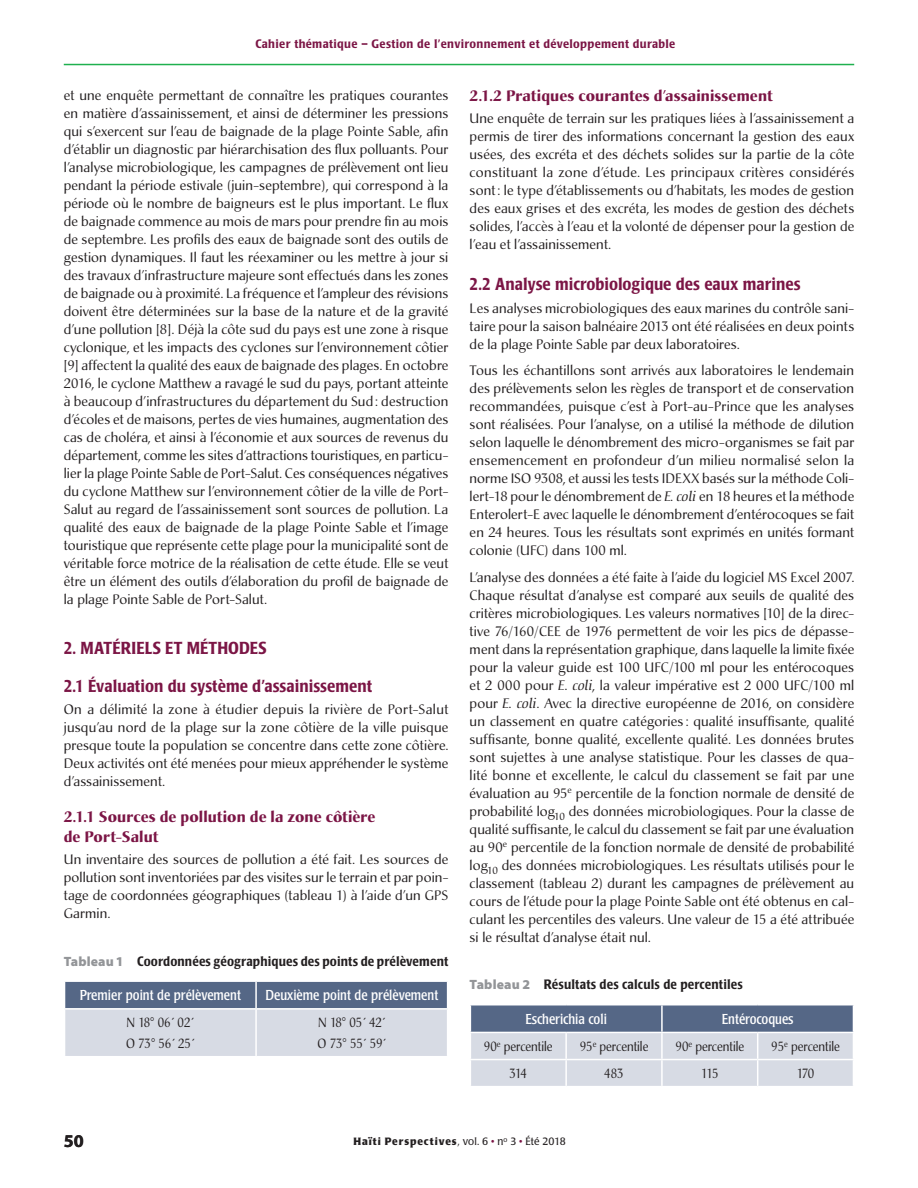
<style>
.page{position:relative;width:918px;height:1188px;background:#fff}
.page>*{position:absolute;margin:0;border:0;box-sizing:border-box;transform-origin:0 0}
.t1{font:700 18px "Myriad Pro";color:#231f20}
._12_ROUGE_St{font:500 condensed 17.25px "Poppl Laudatio";color:#7b1545}
._11ROUGE_ti{font:500 condensed 17.25px "Poppl Laudatio";letter-spacing:.005em;color:#7b1545}
._13_rouge_sst{font:700 15px/19.5px "Christiana";letter-spacing:.01em;color:#7b1545}
._53_sTitre{font:condensed 14.25px "Poppl Laudatio";color:#fff}
._01_tx{font:13.5px/18px "Christiana";letter-spacing:.01em;color:#231f20;text-align:justify}
._50_____ti_tab{font:500 condensed 13.5px "Poppl Laudatio";letter-spacing:.01em;color:#231f20}
._55_tx{font:13.2px "Christiana";color:#231f20;scale:.9 1}
.t2{font:500 condensed 12.15px "Poppl Laudatio";letter-spacing:.025em;color:#7b1545;scale:1.05 1}
.t3{font:700 10.5px "Poppl Laudatio";letter-spacing:.095em;color:#231f20;scale:.95 1}
.s1{font-family:"Myriad Pro";font-weight:900;font-stretch:normal;color:#939598}
.s2{font-family:"Myriad Pro"}
.s3{font-style:italic}
.s4{font-weight:400}
.s5{font-weight:400;color:#7b1545}
</style>
<div class="page">
<hr style="left:64px;top:64px;width:790px;height:1px;background:#1fb04f">
<svg style="left:65px;top:981px;width:382px;height:75px;background:#a9b2c3"></svg>
<hr style="left:64px;top:1008px;width:192px;height:2px;background:#fff">
<hr style="left:256px;top:1008px;width:192px;height:2px;background:#fff">
<svg style="left:470px;top:1005px;width:384px;height:81px;background:#aeb7c6"></svg>
<hr style="left:470px;top:1032px;width:96px;height:1px;background:#fff">
<hr style="left:566px;top:1032px;width:96px;height:1px;background:#fff">
<hr style="left:662px;top:1032px;width:96px;height:1px;background:#fff">
<hr style="left:758px;top:1032px;width:96px;height:1px;background:#fff">
<p class="t2" style="left:255px;top:37px;width:401px">Cahier thématique – Gestion de l’environnement et développement durable</p>
<p class="_01_tx" style="left:64px;top:86px;width:386px">et une enquête permettant de connaître les pratiques courantes en matière d’assainissement, et ainsi de déterminer les pressions qui s’exercent sur l’eau de baignade de la plage Pointe Sable, afin d’établir un diagnostic par hiérarchisation des flux polluants. Pour l’analyse microbiologique, les campagnes de prélèvement ont lieu pendant la période estivale (juin-septembre), qui correspond à la période où le nombre de baigneurs est le plus important. Le flux de baignade commence au mois de mars pour prendre fin au mois de septembre. Les profils des eaux de baignade sont des outils de gestion dynamiques. Il faut les réexaminer ou les mettre à jour si des travaux d’infrastructure majeure sont effectués dans les zones de baignade ou à proximité. La fréquence et l’ampleur des révisions doivent être déterminées sur la base de la nature et de la gravité d’une pollution [8]. Déjà la côte sud du pays est une zone à risque cyclonique, et les impacts des cyclones sur l’environnement côtier [9] affectent la qualité des eaux de baignade des plages. En octobre 2016, le cyclone Matthew a ravagé le sud du pays, portant atteinte à beaucoup d’infrastructures du département du Sud: destruction d’écoles et de maisons, pertes de vies humaines, augmentation des cas de choléra, et ainsi à l’économie et aux sources de revenus du département, comme les sites d’attractions touristiques, en particu&shy;lier la plage Pointe Sable de Port-Salut. Ces conséquences négatives du cyclone Matthew sur l’environnement côtier de la ville de Port-Salut au regard de l’assainissement sont sources de pollution. La qualité des eaux de baignade de la plage Pointe Sable et l’image touristique que représente cette plage pour la municipalité sont de véritable force motrice de la réalisation de cette étude. Elle se veut être un élément des outils d’élaboration du profil de baignade de la plage Pointe Sable de Port-Salut.</p>
<p class="_11ROUGE_ti" style="left:64px;top:639px;width:205px">2. MATÉRIELS ET MÉTHODES</p>
<p class="_12_ROUGE_St" style="left:64px;top:676px;width:310px">2.1 Évaluation du système d’assainissement</p>
<p class="_01_tx" style="left:64px;top:700px;width:386px">On a délimité la zone à étudier depuis la rivière de Port-Salut jusqu’au nord de la plage sur la zone côtière de la ville puisque presque toute la population se concentre dans cette zone côtière.<br>Deux activités ont été menées pour mieux appréhender le système d’assainissement.</p>
<p class="_13_rouge_sst" style="left:64px;top:808px;width:313px">2.1.1 Sources de pollution de la zone côtière de Port-Salut</p>
<p class="_01_tx" style="left:64px;top:851px;width:386px">Un inventaire des sources de pollution a été fait. Les sources de pollution sont inventoriées par des visites sur le terrain et par poin&shy;tage de coordonnées géographiques (tableau 1) à l’aide d’un GPS Garmin.</p>
<p class="_50_____ti_tab" style="left:64px;top:954px;width:386px"><span class="s1">Tableau 1</span> Coordonnées géographiques des points de prélèvement</p>
<p class="_53_sTitre" style="left:80px;top:987px;width:163px">Premier point de prélèvement</p>
<p class="_53_sTitre" style="left:265px;top:987px;width:174px">Deuxième point de prélèvement</p>
<p class="_55_tx" style="left:127px;top:1015px;width:77px">N 18° 06<span class="s2">´</span> 02<span class="s2">´</span></p>
<p class="_55_tx" style="left:126px;top:1035px;width:78px">O 73° 56<span class="s2">´</span> 25<span class="s2">´</span></p>
<p class="_13_rouge_sst" style="left:470px;top:86px;width:305px">2.1.2 Pratiques courantes d’assainissement</p>
<p class="_01_tx" style="left:470px;top:109px;width:386px">Une enquête de terrain sur les pratiques liées à l’assainissement a permis de tirer des informations concernant la gestion des eaux usées, des excréta et des déchets solides sur la partie de la côte constituant la zone d’étude. Les principaux critères considérés sont: le type d’établissements ou d’habitats, les modes de gestion des eaux grises et des excréta, les modes de gestion des déchets solides, l’accès à l’eau et la volonté de dépenser pour la gestion de l’eau et l’assainissement.</p>
<p class="_12_ROUGE_St" style="left:470px;top:275px;width:333px">2.2 Analyse microbiologique des eaux marines</p>
<p class="_01_tx" style="left:470px;top:299px;width:386px">Les analyses microbiologiques des eaux marines du contrôle sani&shy;taire pour la saison balnéaire 2013 ont été réalisées en deux points de la plage Pointe Sable par deux laboratoires.</p>
<p class="_01_tx" style="left:470px;top:362px;width:386px">Tous les échantillons sont arrivés aux laboratoires le lendemain des prélèvements selon les règles de transport et de conservation recommandées, puisque c’est à Port-au-Prince que les analyses sont réalisées. Pour l’analyse, on a utilisé la méthode de dilution selon laquelle le dénombrement des micro-organismes se fait par ensemencement en profondeur d’un milieu normalisé selon la norme ISO 9308, et aussi les tests IDEXX basés sur la méthode Coli&shy;lert-18 pour le dénombrement de <span class="s3">E. coli</span> en 18 heures et la méthode Enterolert-E avec laquelle le dénombrement d’entérocoques se fait en 24 heures. Tous les résultats sont exprimés en unités formant colonie (UFC) dans 100 ml.</p>
<p class="_01_tx" style="left:470px;top:568px;width:386px">L’analyse des données a été faite à l’aide du logiciel MS Excel 2007.<br>Chaque résultat d’analyse est comparé aux seuils de qualité des critères microbiologiques. Les valeurs normatives [10] de la direc&shy;tive 76/160/CEE de 1976 permettent de voir les pics de dépasse&shy;ment dans la représentation graphique, dans laquelle la limite fixée pour la valeur guide est 100 UFC/100 ml pour les entérocoques et 2 000 pour <span class="s3">E. coli</span>, la valeur impérative est 2 000 UFC/100 ml pour <span class="s3">E. coli</span>. Avec la directive européenne de 2016, on considère un classement en quatre catégories : qualité insuffisante, qualité suffisante, bonne qualité, excellente qualité. Les données brutes sont sujettes à une analyse statistique. Pour les classes de qua&shy;lité bonne et excellente, le calcul du classement se fait par une évaluation au 95<sup>e</sup> percentile de la fonction normale de densité de probabilité log<sub>10</sub> des données microbiologiques. Pour la classe de qualité suffisante, le calcul du classement se fait par une évaluation au 90<sup>e</sup> percentile de la fonction normale de densité de probabilité log<sub>10</sub> des données microbiologiques. Les résultats utilisés pour le classement (tableau 2) durant les campagnes de prélèvement au cours de l’étude pour la plage Pointe Sable ont été obtenus en cal&shy;culant les percentiles des valeurs. Une valeur de 15 a été attribuée si le résultat d’analyse était nul.</p>
<p class="_50_____ti_tab" style="left:470px;top:977px;width:275px"><span class="s1">Tableau 2</span> Résultats des calculs de percentiles</p>
<p class="_53_sTitre" style="left:525px;top:1011px;width:83px">Escherichia coli</p>
<p class="_53_sTitre" style="left:722px;top:1011px;width:73px">Entérocoques</p>
<p class="_55_tx" style="left:484px;top:1038px;width:78px">90<sup>e</sup> percentile</p>
<p class="_55_tx" style="left:580px;top:1038px;width:78px">95<sup>e</sup> percentile</p>
<p class="_55_tx" style="left:675px;top:1038px;width:78px">90<sup>e</sup> percentile</p>
<p class="_55_tx" style="left:771px;top:1038px;width:78px">95<sup>e</sup> percentile</p>
<p class="_55_tx" style="left:510px;top:1065px;width:21px">314</p>
<p class="_55_tx" style="left:604px;top:1065px;width:23px">483</p>
<p class="_55_tx" style="left:701px;top:1065px;width:21px">115</p>
<p class="_55_tx" style="left:797px;top:1065px;width:21px">170</p>
<p class="_55_tx" style="left:318px;top:1015px;width:76px">N 18° 05<span class="s2">´</span> 42<span class="s2">´</span></p>
<p class="_55_tx" style="left:318px;top:1035px;width:78px">O 73° 55<span class="s2">´</span> 59<span class="s2">´</span></p>
<h1 class="t1" style="left:64px;top:1130px;width:21px">50</h1>
<p class="t3" style="left:353px;top:1135px;width:225px">Haïti Perspectives<span class="s4">, vol. 6</span> <span class="s5">•</span> <span class="s4">n</span><sup>o</sup> <span class="s4">3</span> <span class="s5">•</span> <span class="s4">Été 2018</span></p>
</div>
